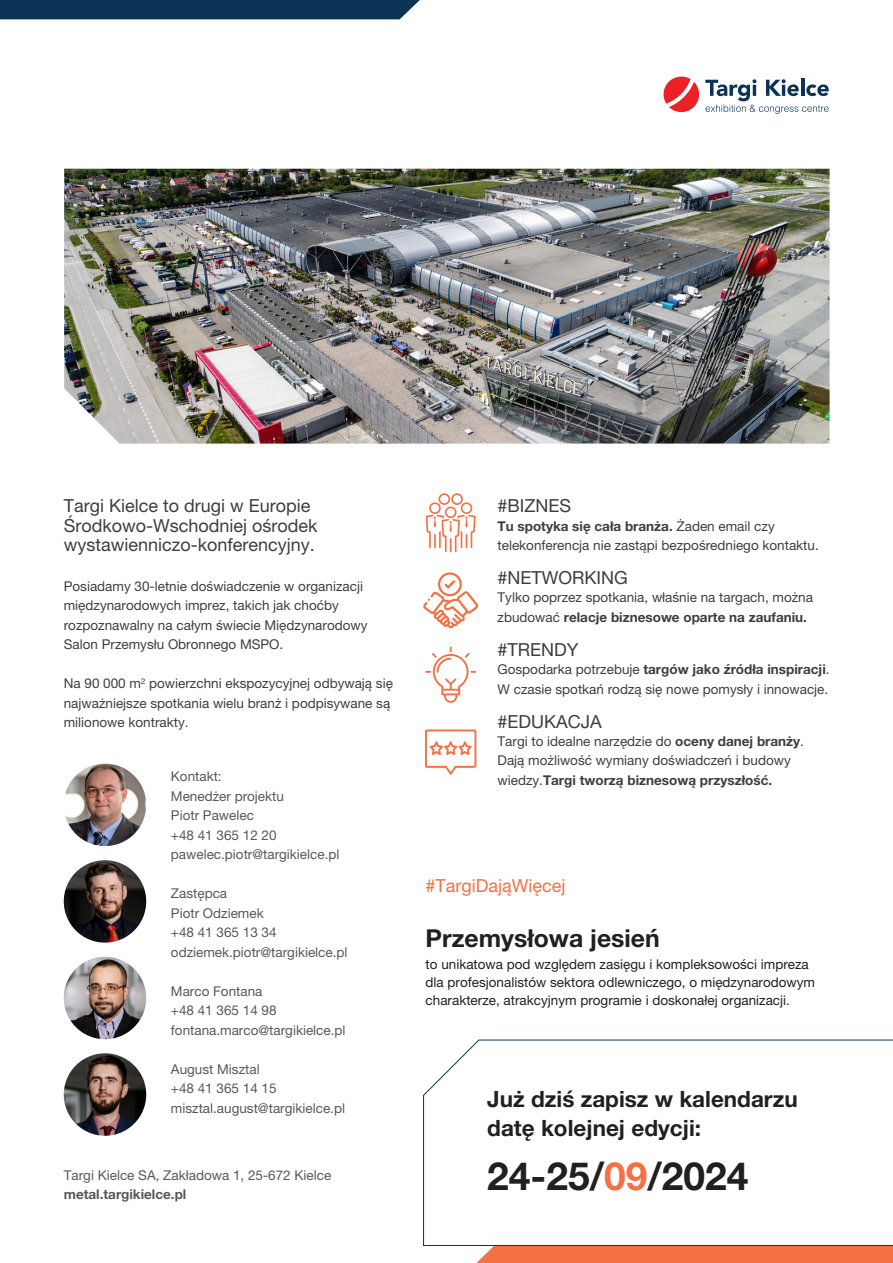
<style>
.page{position:relative;width:893px;height:1263px;background:#fff}
.page>*{position:absolute;margin:0;border:0;box-sizing:border-box;transform-origin:0 0}
.t1{font:700 38.85px "Helvetica Neue LT Pro";color:#231f20}
.t2{font:700 24.75px "Helvetica Neue LT Pro";color:#231f20}
.t3{font:700 22.5px/29.4px "Helvetica Neue LT Pro";color:#231f20}
.t4{font:18px/19.5px "Helvetica Neue LT Pro";color:#3e3e3f}
.t5{font:18px "Helvetica Neue LT Pro";color:#f37145}
.t6{font:13.5px/19.5px "Helvetica Neue LT Pro";color:#3e3e3f}
.t7{font:13.5px/19.5px "Helvetica Neue LT Pro";color:#57585a}
.t8{font:13.5px/18px "Helvetica Neue LT Pro";color:#231f20}
.t9{font:700 13.5px "Helvetica Neue LT Pro";color:#57585a}
.s1{font-weight:700}
.s2{color:#f37145}
</style>
<div class="page">
<svg style="left:663px;top:76px;width:166px;height:38px"></svg>
<img style="left:64px;top:169px;width:766px;height:275px">
<svg style="left:426px;top:493px;width:50px;height:59px"></svg>
<svg style="left:423px;top:572px;width:55px;height:56px"></svg>
<svg style="left:425px;top:646px;width:51px;height:57px"></svg>
<svg style="left:425px;top:729px;width:51px;height:46px"></svg>
<div style="left:0;top:0;width:420px;height:19px;background:#0b3355"></div>
<div style="left:476px;top:1246px;width:417px;height:17px;background:#f37145"></div>
<svg style="left:423px;top:1039px;width:470px;height:207px"></svg>
<img style="left:64px;top:764px;width:82px;height:82px;border-radius:41px">
<img style="left:64px;top:957px;width:82px;height:82px;border-radius:41px">
<img style="left:64px;top:860px;width:82px;height:83px;border-radius:41px">
<img style="left:64px;top:1053px;width:82px;height:83px;border-radius:41px">
<h3 class="t4" style="left:64px;top:496px;width:255px">Targi Kielce to drugi w Europie<br>Środkowo-Wschodniej ośrodek wystawienniczo-konferencyjny.</h3>
<p class="t6" style="left:64px;top:576px;width:305px">Posiadamy 30-letnie doświadczenie w organizacji międzynarodowych imprez, takich jak choćby rozpoznawalny na całym świecie Międzynarodowy Salon Przemysłu Obronnego MSPO.</p>
<p class="t6" style="left:64px;top:673px;width:331px">Na 90 000 m<sup>2</sup> powierzchni ekspozycyjnej odbywają się najważniejsze spotkania wielu branż i podpisywane są milionowe kontrakty.</p>
<p class="t7" style="left:171px;top:767px;width:170px">Kontakt:<br>Menedżer projektu<br>Piotr Pawelec<br>+48 41 365 12 20 pawelec.piotr@targikielce.pl</p>
<p class="t7" style="left:171px;top:884px;width:178px">Zastępca<br>Piotr Odziemek<br>+48 41 365 13 34 odziemek.piotr@targikielce.pl</p>
<p class="t7" style="left:171px;top:981px;width:176px">Marco Fontana<br>+48 41 365 14 98 fontana.marco@targikielce.pl</p>
<p class="t7" style="left:171px;top:1059px;width:176px">August Misztal<br>+48 41 365 14 15 misztal.august@targikielce.pl</p>
<p class="t7" style="left:64px;top:1165px;width:269px">Targi Kielce SA, Zakładowa 1, 25-672 Kielce</p>
<p class="t9" style="left:64px;top:1186px;width:124px">metal.targikielce.pl</p>
<h3 class="t4" style="left:497px;top:496px;width:75px">#BIZNES</h3>
<p class="t6" style="left:497px;top:516px;width:323px"><span class="s1">Tu spotyka się cała branża.</span> Żaden email czy telekonferencja nie zastąpi bezpośredniego kontaktu.</p>
<h3 class="t4" style="left:497px;top:568px;width:132px">#NETWORKING</h3>
<p class="t6" style="left:497px;top:588px;width:317px">Tylko poprzez spotkania, właśnie na targach, można zbudować <span class="s1">relacje biznesowe oparte na zaufaniu.</span></p>
<h3 class="t4" style="left:497px;top:640px;width:82px">#TRENDY</h3>
<p class="t6" style="left:497px;top:659px;width:334px">Gospodarka potrzebuje <span class="s1">targów jako źródła inspiracji</span>.<br>W czasie spotkań rodzą się nowe pomysły i innowacje.</p>
<h3 class="t4" style="left:497px;top:711px;width:106px">#EDUKACJA</h3>
<p class="t6" style="left:497px;top:731px;width:308px">Targi to idealne narzędzie do <span class="s1">oceny danej branży</span>.<br>Dają możliwość wymiany doświadczeń i budowy wiedzy.<span class="s1">Targi tworzą biznesową przyszłość.</span></p>
<h3 class="t5" style="left:426px;top:874px;width:141px">#TargiDająWięcej</h3>
<h2 class="t2" style="left:426px;top:923px;width:236px">Przemysłowa jesień</h2>
<p class="t8" style="left:426px;top:955px;width:391px">to unikatowa pod względem zasięgu i kompleksowości impreza dla profesjonalistów sektora odlewniczego, o międzynarodowym charakterze, atrakcyjnym programie i doskonałej organizacji.</p>
<h3 class="t3" style="left:487px;top:1083px;width:312px">Już dziś zapisz w kalendarzu datę kolejnej edycji:</h3>
<h1 class="t1" style="left:487px;top:1152px;width:263px">24-25/<span class="s2">09</span>/2024</h1>
</div>
